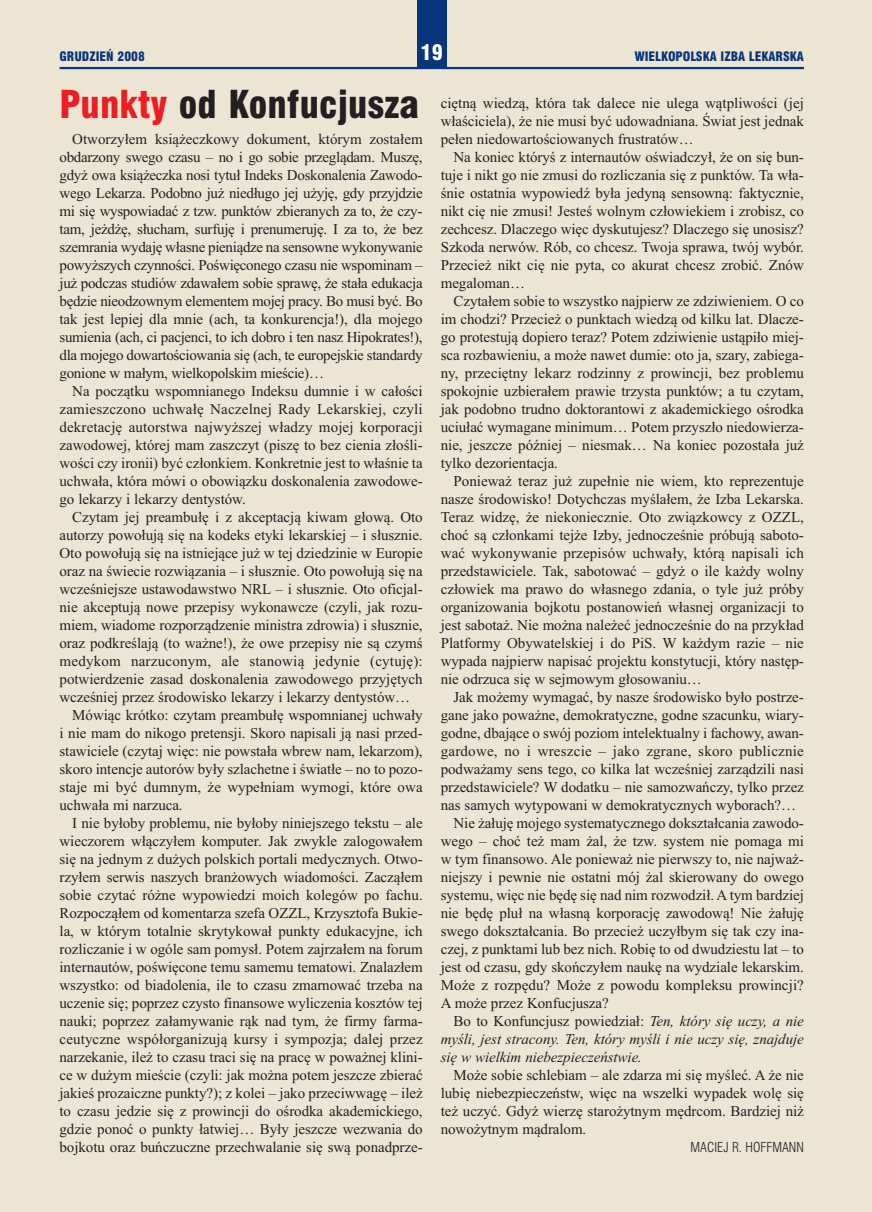
<style>
.page{position:relative;width:872px;height:1212px;background:#ede5d4}
.page>*{position:absolute;margin:0;border:0;box-sizing:border-box;transform-origin:0 0}
.t1{font:37.5px "Swis 721 Blk Cn EU";letter-spacing:.005em;color:#231f20}
.t2{font:21px "Swis 721 Blk Cn EU";color:#fff}
.t3{font:15px/18px "Times New Roman";letter-spacing:-.005em;color:#231f20;text-align:justify}
.t4{font:15px "Times New Roman";letter-spacing:.015em;color:#231f20}
.t5{font:italic 15px "Times New Roman";letter-spacing:-.005em;color:#231f20}
.t6{font:13.5px "Swis 721 Lt Cn EU";color:#231f20}
.t7{font:12.75px "Swis 721 Blk Cn EU";color:#08357c}
.s1{color:#ee1d23}
.s2{font-style:italic}
</style>
<div class="page">
<hr style="left:60px;top:67px;width:744px;height:2px;background:#08357c">
<div style="left:417px;top:0;width:29px;height:68px;background:#08357c"></div>
<p class="t7" style="left:60px;top:48px;width:87px">GRUDZIEŃ 2008</p>
<h2 class="t2" style="left:420px;top:40px;width:24px">19</h2>
<p class="t7" style="left:634px;top:48px;width:171px">WIELKOPOLSKA IZBA LEKARSKA</p>
<h1 class="t1" style="left:60px;top:81px;width:361px"><span class="s1">Punkty</span> od Konfucjusza</h1>
<p class="t3" style="left:60px;top:130px;width:365px;text-indent:13px">Otworzyłem książeczkowy dokument, którym zostałem obdarzony swego czasu – no i go sobie przeglądam. Muszę, gdyż owa książeczka nosi tytuł Indeks Doskonalenia Zawodo&shy;wego Lekarza. Podobno już niedługo jej użyję, gdy przyjdzie mi się wyspowiadać z tzw. punktów zbieranych za to, że czy&shy;tam, jeżdżę, słucham, surfuję i prenumeruję. I za to, że bez szemrania wydaję własne pieniądze na sensowne wykonywanie powyższych czynności. Poświęconego czasu nie wspominam – już podczas studiów zdawałem sobie sprawę, że stała edukacja będzie nieodzownym elementem mojej pracy. Bo musi być. Bo tak jest lepiej dla mnie (ach, ta konkurencja!), dla mojego sumienia (ach, ci pacjenci, to ich dobro i ten nasz Hipokrates!), dla mojego dowartościowania się (ach, te europejskie standardy gonione w małym, wielkopolskim mieście)…</p>
<p class="t3" style="left:60px;top:382px;width:365px;text-indent:13px">Na początku wspomnianego Indeksu dumnie i w całości zamieszczono uchwałę Naczelnej Rady Lekarskiej, czyli dekretację autorstwa najwyższej władzy mojej korporacji zawodowej, której mam zaszczyt (piszę to bez cienia złośli&shy;wości czy ironii) być członkiem. Konkretnie jest to właśnie ta uchwała, która mówi o obowiązku doskonalenia zawodowe&shy;go lekarzy i lekarzy dentystów.</p>
<p class="t3" style="left:72px;top:508px;width:352px">Czytam jej preambułę i z akceptacją kiwam głową. Oto</p>
<p class="t3" style="left:60px;top:526px;width:365px">autorzy powołują się na kodeks etyki lekarskiej – i słusznie.</p>
<p class="t3" style="left:60px;top:544px;width:365px">Oto powołują się na istniejące już w tej dziedzinie w Europie</p>
<p class="t3" style="left:60px;top:562px;width:365px">oraz na świecie rozwiązania – i słusznie. Oto powołują się na</p>
<p class="t3" style="left:60px;top:580px;width:364px">wcześniejsze ustawodawstwo NRL – i słusznie. Oto oficjal-</p>
<p class="t3" style="left:60px;top:598px;width:364px">nie akceptują nowe przepisy wykonawcze (czyli, jak rozu-</p>
<p class="t3" style="left:60px;top:616px;width:365px">miem, wiadome rozporządzenie ministra zdrowia) i słusznie,</p>
<p class="t3" style="left:60px;top:634px;width:365px">oraz podkreślają (to ważne!), że owe przepisy nie są czymś</p>
<p class="t4" style="left:60px;top:652px;width:365px">medykom narzuconym, ale stanowią jedynie (cytuję):</p>
<p class="t3" style="left:60px;top:670px;width:365px">potwierdzenie zasad doskonalenia zawodowego przyjętych</p>
<p class="t3" style="left:60px;top:688px;width:352px">wcześniej przez środowisko lekarzy i lekarzy dentystów…</p>
<p class="t3" style="left:72px;top:706px;width:352px">Mówiąc krótko: czytam preambułę wspomnianej uchwały</p>
<p class="t3" style="left:60px;top:724px;width:364px">i nie mam do nikogo pretensji. Skoro napisali ją nasi przed-</p>
<p class="t3" style="left:60px;top:742px;width:365px">stawiciele (czytaj więc: nie powstała wbrew nam, lekarzom),</p>
<p class="t3" style="left:60px;top:760px;width:364px">skoro intencje autorów były szlachetne i światłe – no to pozo-</p>
<p class="t3" style="left:60px;top:778px;width:365px">staje mi być dumnym, że wypełniam wymogi, które owa</p>
<p class="t3" style="left:60px;top:796px;width:125px">uchwała mi narzuca.</p>
<p class="t3" style="left:72px;top:814px;width:352px">I nie byłoby problemu, nie byłoby niniejszego tekstu – ale</p>
<p class="t3" style="left:60px;top:832px;width:365px">wieczorem włączyłem komputer. Jak zwykle zalogowałem</p>
<p class="t3" style="left:60px;top:850px;width:364px">się na jednym z dużych polskich portali medycznych. Otwo-</p>
<p class="t3" style="left:60px;top:868px;width:365px">rzyłem serwis naszych branżowych wiadomości. Zacząłem</p>
<p class="t3" style="left:60px;top:886px;width:365px">sobie czytać różne wypowiedzi moich kolegów po fachu.</p>
<p class="t3" style="left:60px;top:904px;width:364px">Rozpocząłem od komentarza szefa OZZL, Krzysztofa Bukie-</p>
<p class="t3" style="left:60px;top:922px;width:365px">la, w którym totalnie skrytykował punkty edukacyjne, ich</p>
<p class="t3" style="left:60px;top:940px;width:365px">rozliczanie i w ogóle sam pomysł. Potem zajrzałem na forum</p>
<p class="t3" style="left:60px;top:958px;width:365px">internautów, poświęcone temu samemu tematowi. Znalazłem</p>
<p class="t3" style="left:60px;top:976px;width:365px">wszystko: od biadolenia, ile to czasu zmarnować trzeba na</p>
<p class="t3" style="left:60px;top:994px;width:365px">uczenie się; poprzez czysto finansowe wyliczenia kosztów tej</p>
<p class="t3" style="left:60px;top:1012px;width:364px">nauki; poprzez załamywanie rąk nad tym, że firmy farma-</p>
<p class="t3" style="left:60px;top:1030px;width:365px">ceutyczne współorganizują kursy i sympozja; dalej przez</p>
<p class="t3" style="left:60px;top:1048px;width:364px">narzekanie, ileż to czasu traci się na pracę w poważnej klini-</p>
<p class="t3" style="left:60px;top:1066px;width:365px">ce w dużym mieście (czyli: jak można potem jeszcze zbierać</p>
<p class="t3" style="left:60px;top:1084px;width:365px">jakieś prozaiczne punkty?); z kolei – jako przeciwwagę – ileż</p>
<p class="t3" style="left:60px;top:1102px;width:365px">to czasu jedzie się z prowincji do ośrodka akademickiego,</p>
<p class="t3" style="left:60px;top:1120px;width:365px">gdzie ponoć o punkty łatwiej… Były jeszcze wezwania do</p>
<p class="t3" style="left:60px;top:1138px;width:364px">bojkotu oraz buńczuczne przechwalanie się swą ponadprze-</p>
<p class="t3" style="left:441px;top:94px;width:365px">ciętną wiedzą, która tak dalece nie ulega wątpliwości (jej właściciela), że nie musi być udowadniana. Świat jest jednak pełen niedowartościowanych frustratów…</p>
<p class="t3" style="left:441px;top:148px;width:365px;text-indent:13px">Na koniec któryś z internautów oświadczył, że on się bun&shy;tuje i nikt go nie zmusi do rozliczania się z punktów. Ta wła&shy;śnie ostatnia wypowiedź była jedyną sensowną: faktycznie, nikt cię nie zmusi! Jesteś wolnym człowiekiem i zrobisz, co zechcesz. Dlaczego więc dyskutujesz? Dlaczego się unosisz?<br>Szkoda nerwów. Rób, co chcesz. Twoja sprawa, twój wybór.<br>Przecież nikt cię nie pyta, co akurat chcesz zrobić. Znów megaloman…</p>
<p class="t3" style="left:441px;top:292px;width:365px;text-indent:13px">Czytałem sobie to wszystko najpierw ze zdziwieniem. O co im chodzi? Przecież o punktach wiedzą od kilku lat. Dlacze&shy;go protestują dopiero teraz? Potem zdziwienie ustąpiło miej&shy;sca rozbawieniu, a może nawet dumie: oto ja, szary, zabiega&shy;ny, przeciętny lekarz rodzinny z prowincji, bez problemu spokojnie uzbierałem prawie trzysta punktów; a tu czytam, jak podobno trudno doktorantowi z akademickiego ośrodka uciułać wymagane minimum… Potem przyszło niedowierza&shy;nie, jeszcze później – niesmak… Na koniec pozostała już tylko dezorientacja.</p>
<p class="t3" style="left:441px;top:472px;width:365px;text-indent:13px">Ponieważ teraz już zupełnie nie wiem, kto reprezentuje nasze środowisko! Dotychczas myślałem, że Izba Lekarska.<br>Teraz widzę, że niekoniecznie. Oto związkowcy z OZZL, choć są członkami tejże Izby, jednocześnie próbują saboto&shy;wać wykonywanie przepisów uchwały, którą napisali ich przedstawiciele. Tak, sabotować – gdyż o ile każdy wolny człowiek ma prawo do własnego zdania, o tyle już próby organizowania bojkotu postanowień własnej organizacji to jest sabotaż. Nie można należeć jednocześnie do na przykład Platformy Obywatelskiej i do PiS. W każdym razie – nie wypada najpierw napisać projektu konstytucji, który następ&shy;nie odrzuca się w sejmowym głosowaniu…</p>
<p class="t3" style="left:453px;top:688px;width:352px">Jak możemy wymagać, by nasze środowisko było postrze-</p>
<p class="t3" style="left:441px;top:706px;width:364px">gane jako poważne, demokratyczne, godne szacunku, wiary-</p>
<p class="t3" style="left:441px;top:724px;width:364px">godne, dbające o swój poziom intelektualny i fachowy, awan-</p>
<p class="t4" style="left:441px;top:742px;width:365px">gardowe, no i wreszcie – jako zgrane, skoro publicznie</p>
<p class="t3" style="left:441px;top:760px;width:365px">podważamy sens tego, co kilka lat wcześniej zarządzili nasi</p>
<p class="t3" style="left:441px;top:778px;width:365px">przedstawiciele? W dodatku – nie samozwańczy, tylko przez</p>
<p class="t3" style="left:441px;top:796px;width:357px">nas samych wytypowani w demokratycznych wyborach?…</p>
<p class="t3" style="left:453px;top:814px;width:352px">Nie żałuję mojego systematycznego dokształcania zawodo-</p>
<p class="t3" style="left:441px;top:832px;width:365px">wego – choć też mam żal, że tzw. system nie pomaga mi</p>
<p class="t3" style="left:441px;top:850px;width:364px">w tym finansowo. Ale ponieważ nie pierwszy to, nie najważ-</p>
<p class="t3" style="left:441px;top:868px;width:365px">niejszy i pewnie nie ostatni mój żal skierowany do owego</p>
<p class="t3" style="left:441px;top:886px;width:365px">systemu, więc nie będę się nad nim rozwodził. A tym bardziej</p>
<p class="t3" style="left:441px;top:904px;width:365px">nie będę pluł na własną korporację zawodową! Nie żałuję</p>
<p class="t3" style="left:441px;top:922px;width:364px">swego dokształcania. Bo przecież uczyłbym się tak czy ina-</p>
<p class="t3" style="left:441px;top:940px;width:365px">czej, z punktami lub bez nich. Robię to od dwudziestu lat – to</p>
<p class="t3" style="left:441px;top:958px;width:365px">jest od czasu, gdy skończyłem naukę na wydziale lekarskim.</p>
<p class="t3" style="left:441px;top:976px;width:365px">Może z rozpędu? Może z powodu kompleksu prowincji?</p>
<p class="t3" style="left:441px;top:994px;width:169px">A może przez Konfucjusza?</p>
<p class="t3" style="left:453px;top:1012px;width:352px">Bo to Konfuncjusz powiedział: <span class="s2">Ten, który się uczy, a nie</span></p>
<p class="t5" style="left:441px;top:1030px;width:365px">myśli, jest stracony. Ten, który myśli i nie uczy się, znajduje</p>
<p class="t5" style="left:441px;top:1048px;width:203px">się w wielkim niebezpieczeństwie.</p>
<p class="t3" style="left:441px;top:1066px;width:365px;text-indent:13px">Może sobie schlebiam – ale zdarza mi się myśleć. A że nie lubię niebezpieczeństw, więc na wszelki wypadek wolę się też uczyć. Gdyż wierzę starożytnym mędrcom. Bardziej niż nowożytnym mądralom.</p>
<p class="t6" style="left:690px;top:1139px;width:115px">MACIEJ R. HOFFMANN</p>
</div>
